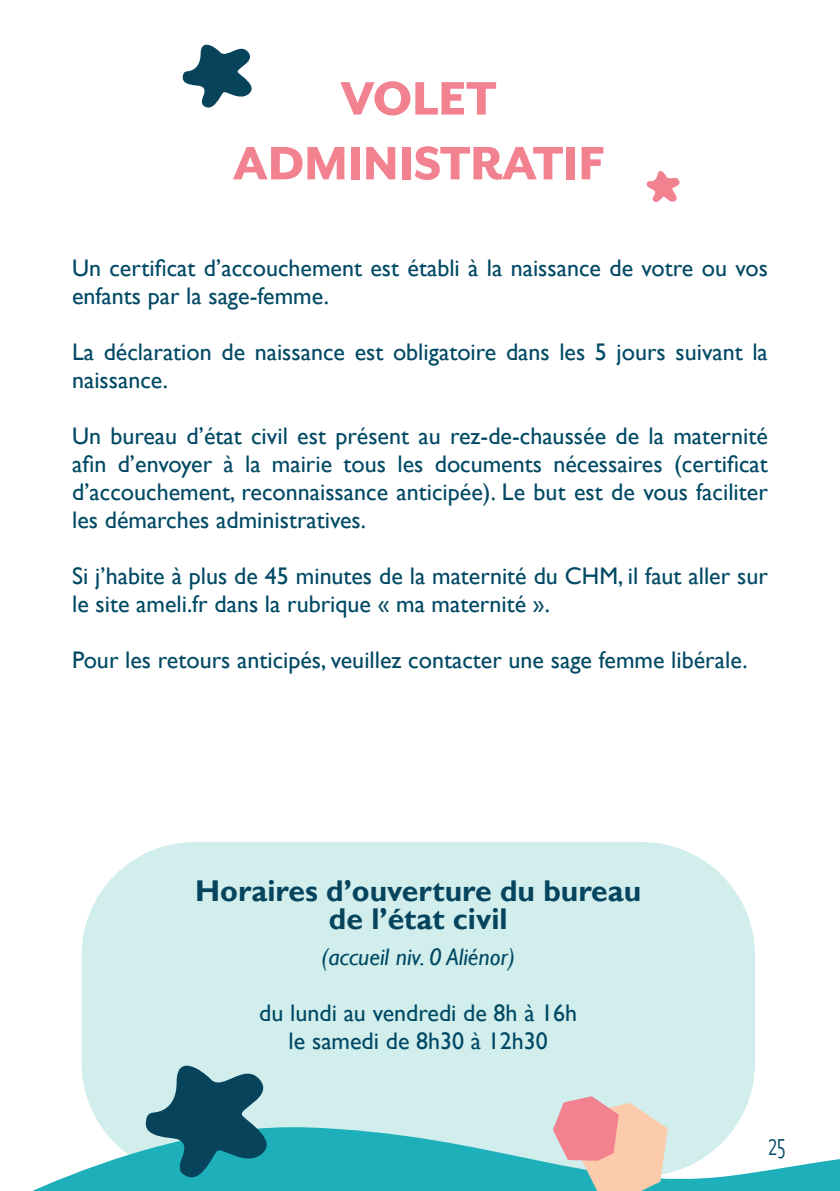
<style>
.page{position:relative;width:840px;height:1191px;background:#fff}
.page>*{position:absolute;margin:0;border:0;box-sizing:border-box;transform-origin:0 0}
.Sous_titre{font:800 54px/64.8px "Mr Eaves XL San OT";color:#f28290;text-align:center}
.t1{font:700 30px "Gill Sans";color:#06445d}
.t2{font:28px "Florence";color:#004964}
.t3{font:24px/28px "Gill Sans";color:#004964}
.t4{font:italic 24px "Gill Sans";color:#004964}
</style>
<div class="page">
<div style="left:81px;top:842px;width:673px;height:334px;background:#d1eeec;border-radius:113px"></div>
<svg style="left:32px;top:1092px;width:807px;height:99px"></svg>
<svg style="left:646px;top:171px;width:34px;height:31px"></svg>
<svg style="left:146px;top:1065px;width:132px;height:123px"></svg>
<svg style="left:552px;top:1096px;width:115px;height:95px"></svg>
<svg style="left:183px;top:44px;width:69px;height:64px"></svg>
<p class="Sous_titre" style="left:233px;top:66px;width:372px">VOLET<br>ADMINISTRATIF</p>
<p class="t3" style="left:72px;top:254px;width:697px">Un certificat d’accouchement est établi à la naissance de votre ou vos enfants par la sage-femme.</p>
<p class="t3" style="left:72px;top:338px;width:697px">La déclaration de naissance est obligatoire dans les 5 jours suivant la naissance.</p>
<p class="t3" style="left:72px;top:422px;width:697px;text-align:justify">Un bureau d’état civil est présent au rez-de-chaussée de la maternité afin d’envoyer à la mairie tous les documents nécessaires (certificat d’accouchement, reconnaissance anticipée). Le but est de vous faciliter les démarches administratives.</p>
<p class="t3" style="left:72px;top:562px;width:697px">Si j’habite à plus de 45 minutes de la maternité du CHM, il faut aller sur le site ameli.fr dans la rubrique « ma maternité ».</p>
<p class="t3" style="left:72px;top:646px;width:674px">Pour les retours anticipés, veuillez contacter une sage femme libérale.</p>
<p class="t1" style="left:195px;top:873px;width:447px">Horaires d’ouverture du bureau</p>
<p class="t1" style="left:329px;top:901px;width:180px">de l’état civil</p>
<p class="t4" style="left:321px;top:943px;width:195px">(accueil niv. 0 Aliénor)</p>
<p class="t3" style="left:259px;top:999px;width:319px">du lundi au vendredi de 8h à 16h</p>
<p class="t3" style="left:288px;top:1027px;width:261px">le samedi de 8h30 à 12h30</p>
<p class="t2" style="left:768px;top:1123px;width:19px">25</p>
</div>
